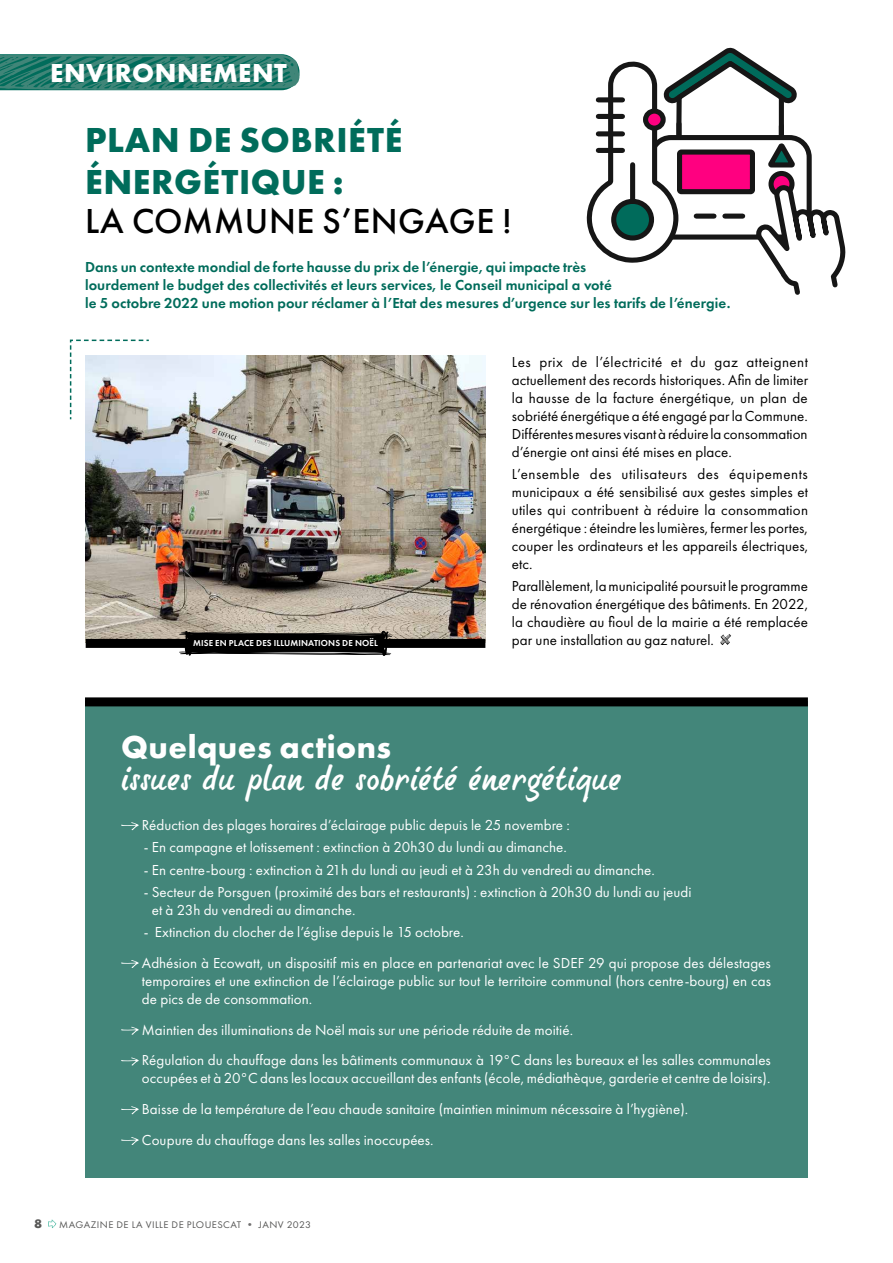
<style>
.page{position:relative;width:893px;height:1263px;background:#fff}
.page>*{position:absolute;margin:0;border:0;box-sizing:border-box;transform-origin:0 0}
.t1{font:39px "Hello Font ID Qing Hua Xing Kai";letter-spacing:.015em;color:#fff}
.t2{font:700 36px/42px "Futura PT";letter-spacing:.015em;color:#006c5b}
.t3{font:500 36px "Futura PT";letter-spacing:.015em;color:#000}
.t4{font:700 33px "Futura PT";letter-spacing:.015em;color:#fff}
.t5{font:700 27px "Futura PT";letter-spacing:.02em;color:#fff}
.t6{font:15px/30.8px "Futura PT";letter-spacing:.005em;color:#fff}
.t7{font:15px/18px "Futura PT";letter-spacing:.005em;color:#000;text-align:justify}
.t8{font:600 15px/18px "Futura PT";letter-spacing:.005em;color:#006c5b}
.t9{font:700 12.9px "Futura PT";color:#575756;scale:1.05 1}
.t10{font:10.05px "Futura PT";letter-spacing:.04em;color:#575756;scale:1.05 1}
.t11{font:600 9px "Futura PT";letter-spacing:.015em;color:#fff}
.s1{font-size:10.35px;color:#706f6f}
</style>
<div class="page">
<svg style="left:0;top:54px;width:300px;height:36px;background:#297c6e"></svg>
<svg style="left:720px;top:634px;width:11px;height:11px"></svg>
<svg style="left:69px;top:339px;width:80px;height:82px"></svg>
<img style="left:86px;top:355px;width:399px;height:284px">
<div style="left:85px;top:702px;width:723px;height:476px;background:#43867a"></div>
<svg style="left:121px;top:822px;width:18px;height:8px"></svg>
<svg style="left:121px;top:960px;width:18px;height:8px"></svg>
<svg style="left:121px;top:1026px;width:18px;height:9px"></svg>
<svg style="left:121px;top:1057px;width:18px;height:8px"></svg>
<svg style="left:121px;top:1106px;width:18px;height:8px"></svg>
<svg style="left:121px;top:1137px;width:18px;height:8px"></svg>
<div style="left:85px;top:697px;width:723px;height:9px;background:#000"></div>
<div style="left:86px;top:639px;width:399px;height:9px;background:#000"></div>
<svg style="left:179px;top:630px;width:213px;height:26px"></svg>
<svg style="left:756px;top:210px;width:90px;height:497px"></svg>
<svg style="left:586px;top:47px;width:247px;height:220px"></svg>
<div style="left:614px;top:201px;width:37px;height:37px;background:#006b5b;border-radius:50%"></div>
<div style="left:611px;top:199px;width:43px;height:42px;border:5px solid #161616;border-radius:50%"></div>
<div style="left:630px;top:165px;width:5px;height:36px;background:#161616"></div>
<div style="left:598px;top:148px;width:24px;height:5px;background:#161616"></div>
<div style="left:598px;top:131px;width:24px;height:5px;background:#161616"></div>
<div style="left:598px;top:114px;width:24px;height:5px;background:#161616"></div>
<div style="left:598px;top:97px;width:24px;height:5px;background:#161616"></div>
<div style="left:645px;top:111px;width:18px;height:17px;background:#ff0080;border-radius:50%"></div>
<div style="left:643px;top:109px;width:23px;height:22px;border:5px solid #161616;border-radius:50%"></div>
<svg style="left:48px;top:1219px;width:8px;height:9px"></svg>
<h3 class="t5" style="left:50px;top:55px;width:238px">ENVIRONNEMENT</h3>
<h2 class="t2" style="left:85px;top:118px;width:319px">PLAN DE SOBRIÉTÉ<br>ÉNERGÉTIQUE :</h2>
<h2 class="t3" style="left:85px;top:199px;width:428px">LA COMMUNE S’ENGAGE !</h2>
<p class="t8" style="left:85px;top:258px;width:647px">Dans un contexte mondial de forte hausse du prix de l’énergie, qui impacte très<br>lourdement le budget des collectivités et leurs services, le Conseil municipal a voté<br>le 5 octobre 2022 une motion pour réclamer à l’Etat des mesures d’urgence sur les tarifs de l’énergie.</p>
<p class="t11" style="left:193px;top:637px;width:186px">MISE EN PLACE DES ILLUMINATIONS DE NOËL</p>
<p class="t7" style="left:512px;top:352px;width:298px">Les prix de l’électricité et du gaz atteignent actuellement des records historiques. Afin de limiter la hausse de la facture énergétique, un plan de sobriété énergétique a été engagé par la Commune.<br>Différentes mesures visant à réduire la consommation d’énergie ont ainsi été mises en place.</p>
<p class="t7" style="left:512px;top:465px;width:298px">L’ensemble des utilisateurs des équipements municipaux a été sensibilisé aux gestes simples et utiles qui contribuent à réduire la consommation énergétique : éteindre les lumières, fermer les portes, couper les ordinateurs et les appareils électriques, etc.</p>
<p class="t7" style="left:512px;top:577px;width:298px">Parallèlement, la municipalité poursuit le programme de rénovation énergétique des bâtiments. En 2022, la chaudière au fioul de la mairie a été remplacée par une installation au gaz naturel.</p>
<h3 class="t4" style="left:121px;top:725px;width:272px">Quelques actions</h3>
<h1 class="t1" style="left:121px;top:756px;width:502px">issues du plan de sobriété énergétique</h1>
<p class="t6" style="left:142px;top:810px;width:429px">Réduction des plages horaires d’éclairage public depuis le 25 novembre :</p>
<p class="t6" style="left:144px;top:832px;width:425px">- En campagne et lotissement : extinction à 20h30 du lundi au dimanche.</p>
<p class="t6" style="left:144px;top:854px;width:513px">- En centre-bourg : extinction à 21h du lundi au jeudi et à 23h du vendredi au dimanche.</p>
<p class="t6" style="left:152px;top:883px;width:541px;line-height:18px;text-indent:-8px">- Secteur de Porsguen (proximité des bars et restaurants) : extinction à 20h30 du lundi au jeudi et à 23h du vendredi au dimanche.</p>
<p class="t6" style="left:142px;top:917px;width:630px">- Extinction du clocher de l’église depuis le 15 octobre.<br>Adhésion à Ecowatt, un dispositif mis en place en partenariat avec le SDEF 29 qui propose des délestages</p>
<p class="t6" style="left:142px;top:972px;width:630px;line-height:18px">temporaires et une extinction de l’éclairage public sur tout le territoire communal (hors centre-bourg) en cas de pics de de consommation.</p>
<p class="t6" style="left:142px;top:1014px;width:630px">Maintien des illuminations de Noël mais sur une période réduite de moitié.<br>Régulation du chauffage dans les bâtiments communaux à 19°C dans les bureaux et les salles communales</p>
<p class="t6" style="left:142px;top:1063px;width:630px">occupées et à 20°C dans les locaux accueillant des enfants (école, médiathèque, garderie et centre de loisirs).<br>Baisse de la température de l’eau chaude sanitaire (maintien minimum nécessaire à l’hygiène).<br>Coupure du chauffage dans les salles inoccupées.</p>
<p class="t9" style="left:34px;top:1215px;width:9px">8</p>
<p class="t10" style="left:59px;top:1219px;width:241px">MAGAZINE DE LA VILLE DE PLOUESCAT <span class="s1">•</span> JANV 2023</p>
</div>
